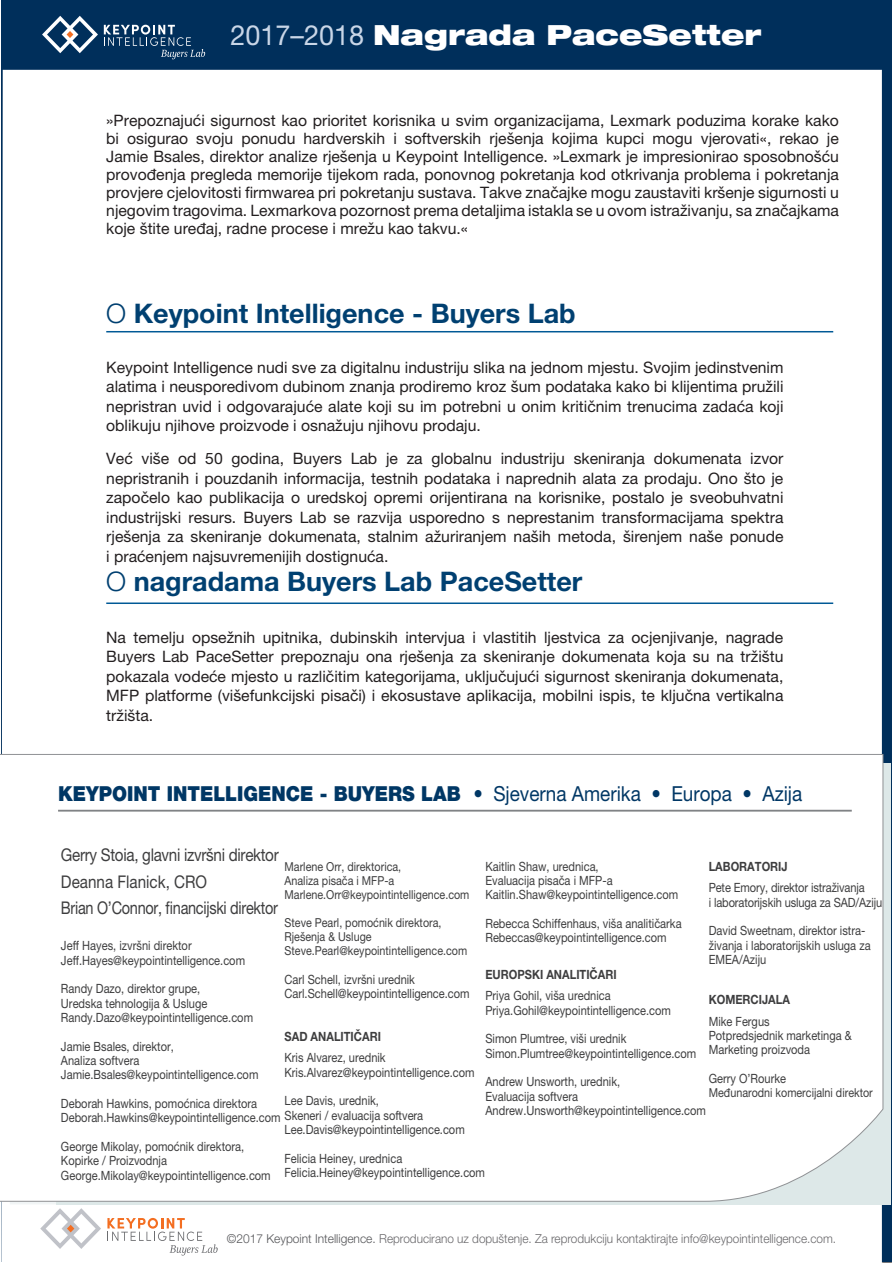
<style>
.page{position:relative;width:893px;height:1263px;background:#fff}
.page>*{position:absolute;margin:0;border:0;box-sizing:border-box;transform-origin:0 0}
.t1{font:900 expanded 27.75px "Helvetica Neue LT Pro";color:#fff}
.t2{font:700 27px "Helvetica Neue LT Pro";color:#004071}
.t3{font:900 20.7px "Helvetica Neue LT Pro";color:#003765;scale:.91 1}
.t4{font:17.55px "Helvetica Neue LT Pro";letter-spacing:-.02em;color:#3e3e3f;scale:.83 1}
.t5{font:17.55px "Helvetica Neue LT Pro";letter-spacing:-.02em;color:#3e3e3f;scale:.87 1}
.t6{font:17.55px "Helvetica Neue LT Pro";color:#3e3e3f;scale:.87 1}
.DIR_POY_BODY{font:15.75px/19.5px "Helvetica Neue LT Pro";color:#231f20;text-align:justify}
.Body_Text{font:15.75px/18px "Helvetica Neue LT Pro";color:#231f20;text-align:justify}
.t7{font:12.75px/14.4px "Helvetica Neue LT Pro";color:#3e3e3f;scale:.87 1}
.t8{font:700 12.75px "Helvetica Neue LT Pro";color:#3e3e3f;scale:.87 1}
.t9{font:12.3px "Helvetica Neue LT Pro";color:#3e3e3f;scale:.87 1}
.t10{font:300 12.3px "Helvetica Neue LT Pro";color:#68676a;scale:.95 1}
.s1{font-weight:400;font-stretch:normal;color:#c9d6e7}
.s2{font-weight:300}
.s3{font-weight:400}
.s4{color:#555659}
</style>
<div class="page">
<div style="left:1px;top:0;width:891px;height:1261px;background:#002f5b"></div>
<div style="left:1px;top:70px;width:881px;height:1193px;background:#fff"></div>
<svg style="left:40px;top:1208px;width:61px;height:41px;background:#ecebec"></svg>
<svg style="left:107px;top:1218px;width:111px;height:37px;background:#f3e7e1"></svg>
<svg style="left:42px;top:16px;width:56px;height:37px"></svg>
<svg style="left:104px;top:25px;width:101px;height:34px"></svg>
<hr style="left:106px;top:331px;width:727px;height:1px;background:#005996">
<hr style="left:106px;top:602px;width:727px;height:2px;background:#005996">
<div style="left:0;top:754px;width:884px;height:448px;background:#fff"></div>
<hr style="left:58px;top:810px;width:794px;height:1px;background:#808285">
<p class="t1" style="left:230px;top:17px;width:533px"><span class="s1">2017–2018</span> Nagrada PaceSetter</p>
<p class="Body_Text" style="left:106px;top:111px;width:734px">»Prepoznajući sigurnost kao prioritet korisnika u svim organizacijama, Lexmark poduzima korake kako bi osigurao svoju ponudu hardverskih i softverskih rješenja kojima kupci mogu vjerovati«, rekao je Jamie Bsales, direktor analize rješenja u Keypoint Intelligence. »Lexmark je impresionirao sposobnošću provođenja pregleda memorije tijekom rada, ponovnog pokretanja kod otkrivanja problema i pokretanja provjere cjelovitosti firmwarea pri pokretanju sustava. Takve značajke mogu zaustaviti kršenje sigurnosti u njegovim tragovima. Lexmarkova pozornost prema detaljima istakla se u ovom istraživanju, sa značajkama koje štite uređaj, radne procese i mrežu kao takvu.«</p>
<h2 class="t2" style="left:106px;top:296px;width:471px"><span class="s2">O</span> Keypoint Intelligence - Buyers Lab</h2>
<p class="DIR_POY_BODY" style="left:106px;top:357px;width:679px">Keypoint Intelligence nudi sve za digitalnu industriju slika na jednom mjestu. Svojim jedinstvenim alatima i neusporedivom dubinom znanja prodiremo kroz šum podataka kako bi klijentima pružili nepristran uvid i odgovarajuće alate koji su im potrebni u onim kritičnim trenucima zadaća koji oblikuju njihove proizvode i osnažuju njihovu prodaju.</p>
<p class="DIR_POY_BODY" style="left:106px;top:449px;width:679px">Već više od 50 godina, Buyers Lab je za globalnu industriju skeniranja dokumenata izvor nepristranih i pouzdanih informacija, testnih podataka i naprednih alata za prodaju. Ono što je započelo kao publikacija o uredskoj opremi orijentirana na korisnike, postalo je sveobuhvatni industrijski resurs. Buyers Lab se razvija usporedno s neprestanim transformacijama spektra rješenja za skeniranje dokumenata, stalnim ažuriranjem naših metoda, širenjem naše ponude i praćenjem najsuvremenijih dostignuća.</p>
<h2 class="t2" style="left:106px;top:564px;width:478px"><span class="s2">O</span> nagradama Buyers Lab PaceSetter</h2>
<p class="DIR_POY_BODY" style="left:106px;top:627px;width:679px">Na temelju opsežnih upitnika, dubinskih intervjua i vlastitih ljestvica za ocjenjivanje, nagrade Buyers Lab PaceSetter prepoznaju ona rješenja za skeniranje dokumenata koja su na tržištu pokazala vodeće mjesto u različitim kategorijama, uključujući sigurnost skeniranja dokumenata, MFP platforme (višefunkcijski pisači) i ekosustave aplikacija, mobilni ispis, te ključna vertikalna tržišta.</p>
<p class="t3" style="left:58px;top:781px;width:819px">KEYPOINT INTELLIGENCE - BUYERS LAB <span class="s3">• Sjeverna Amerika • Europa • Azija</span></p>
<p class="t5" style="left:61px;top:844px;width:252px">Gerry Stoia, glavni izvršni direktor</p>
<p class="t6" style="left:61px;top:871px;width:170px">Deanna Flanick, CRO</p>
<p class="t4" style="left:61px;top:898px;width:263px">Brian O’Connor, financijski direktor</p>
<p class="t7" style="left:61px;top:938px;width:152px">Jeff Hayes, izvršni direktor</p>
<p class="t7" style="left:61px;top:953px;width:213px">Jeff.Hayes@keypointintelligence.com</p>
<p class="t7" style="left:61px;top:981px;width:162px">Randy Dazo, direktor grupe,</p>
<p class="t7" style="left:61px;top:996px;width:170px">Uredska tehnologija &amp; Usluge</p>
<p class="t7" style="left:61px;top:1010px;width:222px">Randy.Dazo@keypointintelligence.com</p>
<p class="t7" style="left:61px;top:1039px;width:131px">Jamie Bsales, direktor,<br>Analiza softvera</p>
<p class="t7" style="left:61px;top:1067px;width:228px">Jamie.Bsales@keypointintelligence.com</p>
<p class="t7" style="left:61px;top:1096px;width:227px">Deborah Hawkins, pomoćnica direktora</p>
<p class="t7" style="left:61px;top:1110px;width:254px">Deborah.Hawkins@keypointintelligence.com</p>
<p class="t7" style="left:61px;top:1139px;width:212px">George Mikolay, pomoćnik direktora,</p>
<p class="t7" style="left:61px;top:1153px;width:123px">Kopirke / Proizvodnja</p>
<p class="t7" style="left:61px;top:1167px;width:243px">George.Mikolay@keypointintelligence.com</p>
<p class="t7" style="left:485px;top:859px;width:148px">Kaitlin Shaw, urednica,<br>Evaluacija pisača i MFP-a</p>
<p class="t7" style="left:485px;top:887px;width:223px">Kaitlin.Shaw@keypointintelligence.com</p>
<p class="t7" style="left:485px;top:916px;width:227px">Rebecca Schiffenhaus, viša analitičarka</p>
<p class="t7" style="left:485px;top:930px;width:210px">Rebeccas@keypointintelligence.com</p>
<p class="t8" style="left:485px;top:966px;width:152px">EUROPSKI ANALITIČARI</p>
<p class="t7" style="left:485px;top:988px;width:215px">Priya Gohil, viša urednica<br>Priya.Gohil@keypointintelligence.com</p>
<p class="t7" style="left:485px;top:1031px;width:244px">Simon Plumtree, viši urednik<br>Simon.Plumtree@keypointintelligence.com</p>
<p class="t7" style="left:485px;top:1074px;width:156px">Andrew Unsworth, urednik,</p>
<p class="t7" style="left:485px;top:1089px;width:255px">Evaluacija softvera<br>Andrew.Unsworth@keypointintelligence.com</p>
<p class="t8" style="left:709px;top:858px;width:92px">LABORATORIJ</p>
<p class="t7" style="left:709px;top:880px;width:201px">Pete Emory, direktor istraživanja<br>i laboratorijskih usluga za SAD/Aziju</p>
<p class="t7" style="left:709px;top:923px;width:188px">David Sweetnam, direktor istra&shy;živanja i laboratorijskih usluga za<br>EMEA/Aziju</p>
<p class="t8" style="left:709px;top:991px;width:95px">KOMERCIJALA</p>
<p class="t7" style="left:709px;top:1014px;width:166px">Mike Fergus<br>Potpredsjednik marketinga &amp;</p>
<p class="t7" style="left:709px;top:1042px;width:118px">Marketing proizvoda</p>
<p class="t7" style="left:709px;top:1071px;width:90px">Gerry O’Rourke</p>
<p class="t9" style="left:709px;top:1085px;width:190px">Međunarodni komercijalni direktor</p>
<p class="t9" style="left:285px;top:859px;width:136px">Marlene Orr, direktorica,</p>
<p class="t9" style="left:285px;top:873px;width:128px">Analiza pisača i MFP-a</p>
<p class="t9" style="left:285px;top:887px;width:214px">Marlene.Orr@keypointintelligence.com</p>
<p class="t9" style="left:285px;top:915px;width:182px">Steve Pearl, pomoćnik direktora,</p>
<p class="t9" style="left:285px;top:929px;width:102px">Rješenja &amp; Usluge</p>
<p class="t9" style="left:285px;top:943px;width:212px">Steve.Pearl@keypointintelligence.com</p>
<p class="t7" style="left:285px;top:972px;width:151px">Carl Schell, izvršni urednik</p>
<p class="t7" style="left:285px;top:986px;width:214px">Carl.Schell@keypointintelligence.com</p>
<p class="t8" style="left:285px;top:1028px;width:112px">SAD ANALITIČARI</p>
<p class="t7" style="left:285px;top:1050px;width:118px">Kris Alvarez, urednik</p>
<p class="t7" style="left:285px;top:1065px;width:220px">Kris.Alvarez@keypointintelligence.com</p>
<p class="t7" style="left:285px;top:1093px;width:161px">Lee Davis, urednik,<br>Skeneri / evaluacija softvera</p>
<p class="t7" style="left:285px;top:1122px;width:209px">Lee.Davis@keypointintelligence.com</p>
<p class="t7" style="left:285px;top:1151px;width:137px">Felicia Heiney, urednica</p>
<p class="t7" style="left:285px;top:1165px;width:232px">Felicia.Heiney@keypointintelligence.com</p>
<p class="t10" style="left:227px;top:1231px;width:643px"><span class="s4">©2017 Keypoint Intelligence.</span> Reproducirano uz dopuštenje. Za reprodukciju kontaktirajte info@keypointintelligence.com.</p>
</div>
